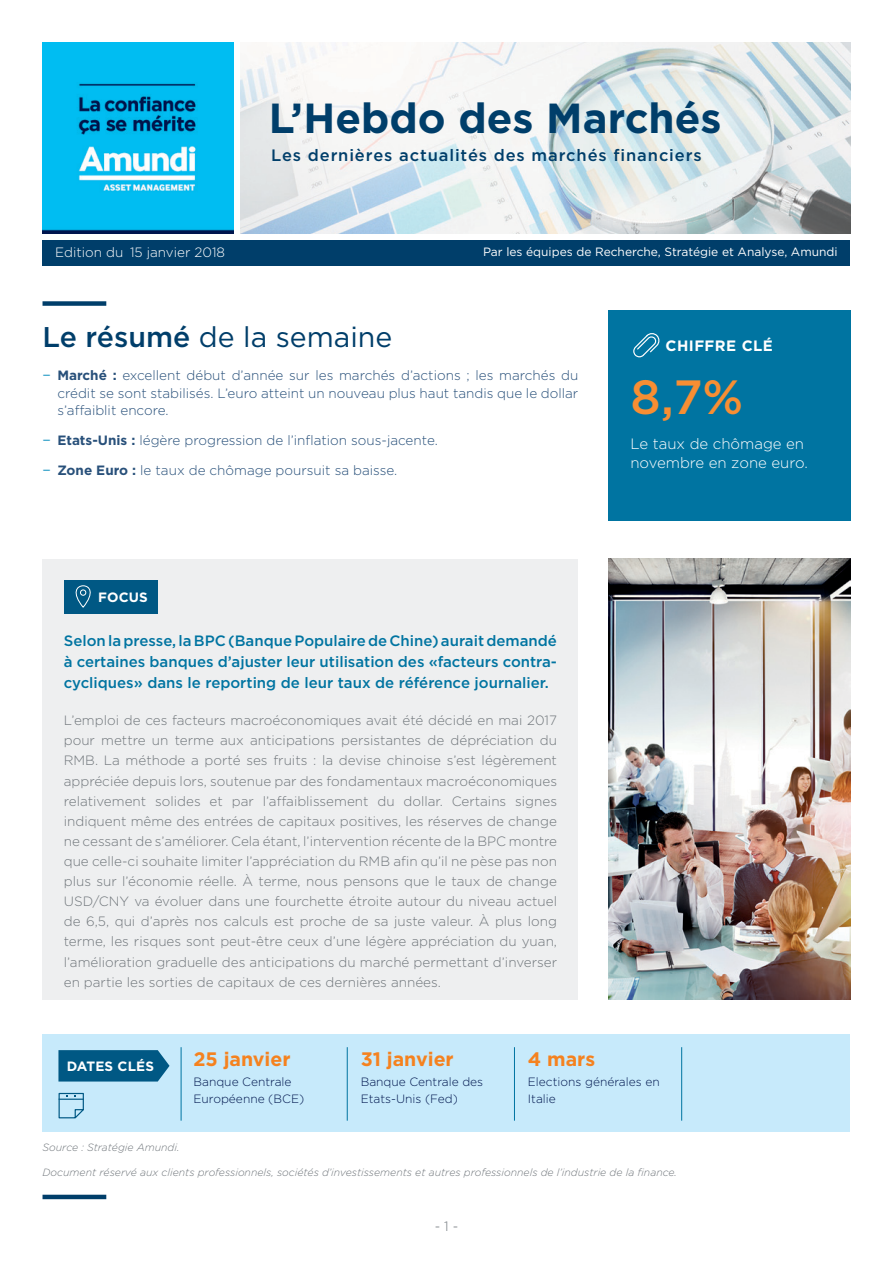
<style>
.page{position:relative;width:893px;height:1263px;background:#fff}
.page>*{position:absolute;margin:0;border:0;box-sizing:border-box;transform-origin:0 0}
.t1{font:500 48px "Gotham";color:#f78e33}
.t2{font:700 42px "Gotham";color:#003e6a}
.t3{font:28.5px "Gotham";color:#003e6a}
.t4{font:700 19.5px "Gotham";color:#f5821f}
.t5{font:500 16.5px "Gotham";letter-spacing:.055em;color:#003e6a}
.t6{font:500 15px/20.9px "Gotham";color:#0074a1;text-align:justify}
.t7{font:300 15px/18.8px "Gotham";color:#fff}
.t8{font:700 15px "Gotham";letter-spacing:.03em;color:#fff}
.t9{font:300 13.5px/20.1px "Gotham";color:#70767b;text-align:justify}
.t10{font:300 13.5px/17.2px "Gotham";color:#28507a;text-align:justify}
.t11{font:300 13.5px "Gotham";color:#fff}
.t12{font:700 13.5px "Gotham";letter-spacing:.01em;color:#fff}
.t13{font:300 12px/17.2px "Gotham";color:#00164e}
.t14{font:12px "Gotham";color:#fff}
.t15{font:italic 300 10.5px "Gotham";color:#70767b}
.s1{font-weight:500}
.s2{font-weight:400;color:#1493c1}
.s3{font-weight:700}
</style>
<div class="page">
<img style="left:240px;top:43px;width:610px;height:191px">
<div style="left:43px;top:1034px;width:807px;height:98px;background:#c7eafb"></div>
<svg style="left:58px;top:1050px;width:112px;height:31px;background:#0c618b"></svg>
<hr style="left:181px;top:1047px;width:1px;height:74px;background:#0074a1">
<hr style="left:347px;top:1047px;width:1px;height:74px;background:#0074a1">
<hr style="left:514px;top:1047px;width:1px;height:74px;background:#0074a1">
<hr style="left:681px;top:1047px;width:1px;height:74px;background:#0074a1">
<hr style="left:43px;top:1195px;width:63px;height:4px;background:#003e6a">
<div style="left:43px;top:559px;width:535px;height:440px;background:#eeeff0"></div>
<div style="left:64px;top:580px;width:93px;height:33px;background:#005884"></div>
<div style="left:43px;top:240px;width:807px;height:26px;background:#003e6a"></div>
<div style="left:43px;top:301px;width:63px;height:5px;background:#003e6a"></div>
<div style="left:608px;top:310px;width:242px;height:211px;background:#0074a1"></div>
<svg style="left:633px;top:333px;width:26px;height:24px"></svg>
<svg style="left:76px;top:585px;width:15px;height:23px"></svg>
<svg style="left:58px;top:1093px;width:26px;height:25px"></svg>
<img style="left:608px;top:559px;width:242px;height:440px">
<img style="left:43px;top:43px;width:191px;height:191px">
<p class="t11" style="left:55px;top:244px;width:70px">Edition du</p>
<p class="t11" style="left:130px;top:244px;width:96px">15 janvier 2018</p>
<h2 class="t2" style="left:269px;top:90px;width:454px">L’Hebdo des Marchés</h2>
<p class="t5" style="left:271px;top:144px;width:432px">Les dernières actualités des marchés financiers</p>
<p class="t14" style="left:483px;top:244px;width:356px">Par les équipes de Recherche, Stratégie et Analyse, Amundi</p>
<h3 class="t3" style="left:43px;top:318px;width:351px"><span class="s1">Le résumé</span> de la semaine</h3>
<p class="t10" style="left:57px;top:367px;width:522px;text-indent:-15px"><span class="s2">−</span> <span class="s3">Marché :</span> excellent début d’année sur les marchés d’actions ; les marchés du crédit se sont stabilisés. L’euro atteint un nouveau plus haut tandis que le dollar s’affaiblit encore.</p>
<p class="t10" style="left:43px;top:431px;width:397px"><span class="s2">−</span> <span class="s3">Etats-Unis :</span> légère progression de l’inflation sous-jacente.</p>
<p class="t10" style="left:43px;top:461px;width:356px"><span class="s2">−</span> <span class="s3">Zone Euro :</span> le taux de chômage poursuit sa baisse.</p>
<p class="t12" style="left:98px;top:588px;width:51px">FOCUS</p>
<p class="t6" style="left:64px;top:630px;width:495px">Selon la presse, la BPC (Banque Populaire de Chine) aurait demandé à certaines banques d’ajuster leur utilisation des «facteurs contra&shy;cycliques» dans le reporting de leur taux de référence journalier.</p>
<p class="t9" style="left:64px;top:710px;width:495px">L’emploi de ces facteurs macroéconomiques avait été décidé en mai 2017 pour mettre un terme aux anticipations persistantes de dépréciation du RMB. La méthode a porté ses fruits : la devise chinoise s’est légèrement appréciée depuis lors, soutenue par des fondamentaux macroéconomiques relativement solides et par l’affaiblissement du dollar. Certains signes indiquent même des entrées de capitaux positives, les réserves de change ne cessant de s’améliorer. Cela étant, l’intervention récente de la BPC montre que celle-ci souhaite limiter l’appréciation du RMB afin qu’il ne pèse pas non plus sur l’économie réelle. À terme, nous pensons que le taux de change USD/CNY va évoluer dans une fourchette étroite autour du niveau actuel de 6,5, qui d’après nos calculs est proche de sa juste valeur. À plus long terme, les risques sont peut-être ceux d’une légère appréciation du yuan, l’amélioration graduelle des anticipations du marché permettant d’inverser en partie les sorties de capitaux de ces dernières années.</p>
<p class="t8" style="left:665px;top:336px;width:109px">CHIFFRE CLÉ</p>
<h1 class="t1" style="left:630px;top:365px;width:114px">8,7%</h1>
<p class="t7" style="left:630px;top:434px;width:179px">Le taux de chômage en novembre en zone euro.</p>
<p class="t12" style="left:67px;top:1057px;width:89px">DATES CLÉS</p>
<h3 class="t4" style="left:193px;top:1046px;width:99px">25 janvier</h3>
<p class="t13" style="left:193px;top:1072px;width:112px">Banque Centrale<br>Européenne (BCE)</p>
<h3 class="t4" style="left:361px;top:1046px;width:95px">31 janvier</h3>
<p class="t13" style="left:361px;top:1072px;width:124px">Banque Centrale des<br>Etats-Unis (Fed)</p>
<h3 class="t4" style="left:528px;top:1046px;width:69px">4 mars</h3>
<p class="t13" style="left:528px;top:1072px;width:133px">Elections générales en<br>Italie</p>
<p class="t15" style="left:43px;top:1141px;width:139px">Source : Stratégie Amundi.</p>
<p class="t15" style="left:43px;top:1166px;width:636px">Document réservé aux clients professionnels, sociétés d’investissements et autres professionnels de l’industrie de la finance.</p>
<p class="t9" style="left:435px;top:1216px;width:25px">- 1 -</p>
</div>
